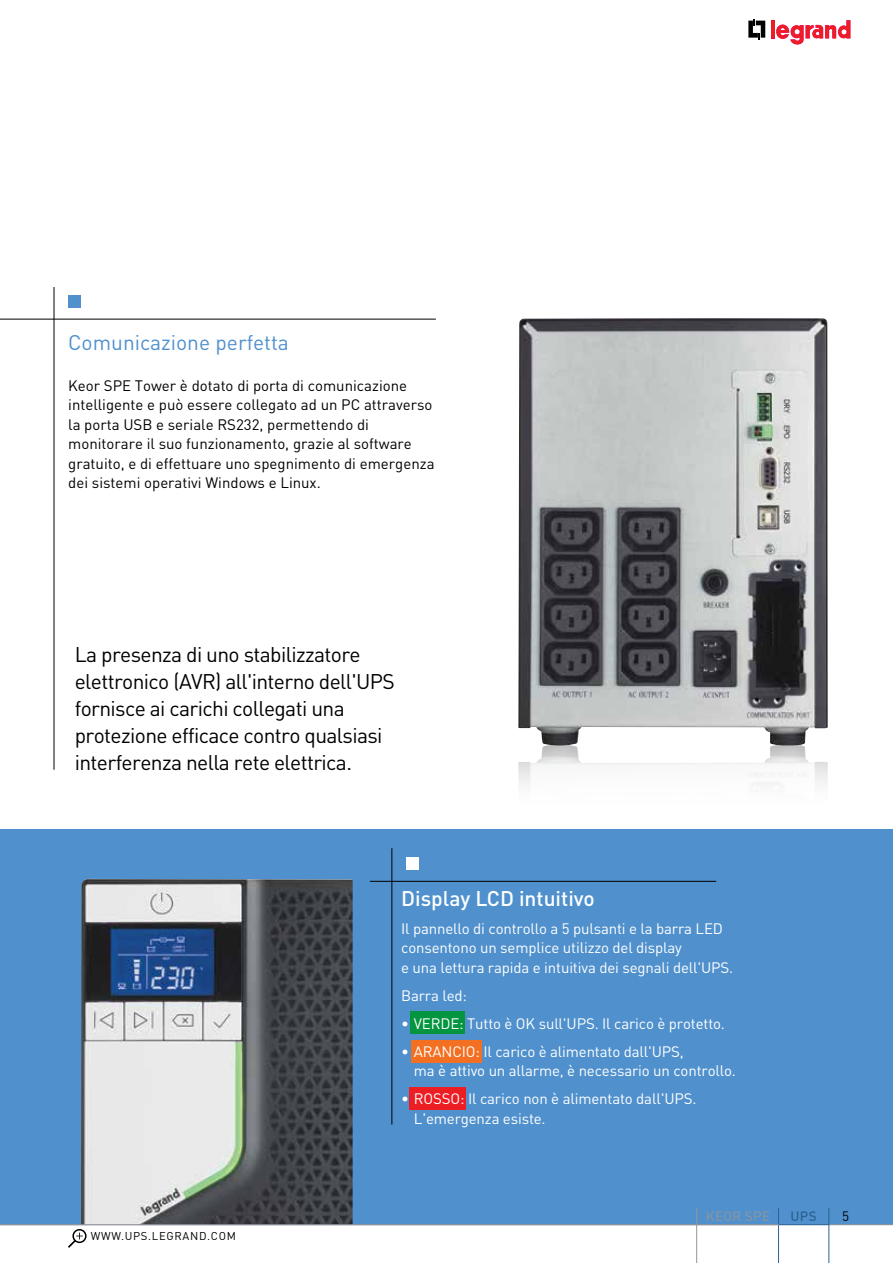
<style>
.page{position:relative;width:893px;height:1263px;background:#fff}
.page>*{position:absolute;margin:0;border:0;box-sizing:border-box;transform-origin:0 0}
.t1{font:21px/27px "DIN Pro";letter-spacing:-.03em;color:#000}
.t2{font:21px "DIN Pro";color:#5091cd}
.t3{font:500 21px "DIN Pro";color:#fff}
.t4{font:15px/19.5px "DIN Pro";letter-spacing:-.01em;color:#fff}
.t5{font:15px/19.5px "DIN Pro";color:#000}
.t6{font:13.5px "DIN Pro";letter-spacing:.02em;color:#939598}
.t7{font:500 13.5px "DIN Pro";color:#2c6293}
.t8{font:13.5px "DIN Pro";color:#000}
.t9{font:11.25px "DIN Pro";letter-spacing:.06em;color:#000}
</style>
<div class="page">
<div style="left:72px;top:1229px;width:15px;height:14px;border:2px solid #000;border-radius:50%"></div>
<svg style="left:68px;top:1232px;width:15px;height:16px"></svg>
<svg style="left:748px;top:19px;width:17px;height:20px"></svg>
<hr style="left:771px;top:20px;width:4px;height:18px;background:#ed1d24">
<svg style="left:776px;top:20px;width:74px;height:25px"></svg>
<div style="left:0;top:829px;width:893px;height:396px;background:#5091cd"></div>
<hr style="left:54px;top:287px;width:1px;height:483px;background:#000">
<div style="left:68px;top:296px;width:13px;height:12px;background:#5091cd"></div>
<img style="left:81px;top:879px;width:272px;height:345px">
<img style="left:518px;top:318px;width:310px;height:468px">
<hr style="left:392px;top:848px;width:1px;height:276px;background:#000">
<div style="left:406px;top:857px;width:13px;height:12px;background:#fff"></div>
<hr style="left:370px;top:881px;width:346px;height:1px;background:#000">
<div style="left:411px;top:1011px;width:54px;height:23px;background:#03953f"></div>
<div style="left:411px;top:1040px;width:71px;height:23px;background:#f36f21"></div>
<div style="left:410px;top:1087px;width:56px;height:23px;background:#ed1d24"></div>
<hr style="left:778px;top:1224px;width:51px;height:1px;background:#2c6293">
<hr style="left:829px;top:1224px;width:64px;height:1px;background:#939598">
<hr style="left:778px;top:1208px;width:1px;height:55px;background:#2c6293">
<hr style="left:696px;top:1208px;width:1px;height:55px;background:#939598">
<hr style="left:828px;top:1208px;width:1px;height:55px;background:#2c6293">
<hr style="left:0;top:1224px;width:779px;height:1px;background:#939598">
<hr style="left:0;top:319px;width:436px;height:1px;background:#000">
<h1 class="t2" style="left:68px;top:328px;width:222px">Comunicazione perfetta</h1>
<p class="t5" style="left:68px;top:375px;width:368px">Keor SPE Tower è dotato di porta di comunicazione intelligente e può essere collegato ad un PC attraverso la porta USB e seriale RS232, permettendo di monitorare il suo funzionamento, grazie al software gratuito, e di effettuare uno spegnimento di emergenza dei sistemi operativi Windows e Linux.</p>
<h1 class="t1" style="left:75px;top:640px;width:322px">La presenza di uno stabilizzatore elettronico (AVR) all'interno dell'UPS fornisce ai carichi collegati una protezione efficace contro qualsiasi interferenza nella rete elettrica.</h1>
<p class="t9" style="left:91px;top:1228px;width:147px">WWW.UPS.LEGRAND.COM</p>
<h1 class="t3" style="left:401px;top:884px;width:195px">Display LCD intuitivo</h1>
<p class="t4" style="left:401px;top:918px;width:334px">Il pannello di controllo a 5 pulsanti e la barra LED consentono un semplice utilizzo del display<br>e una lettura rapida e intuitiva dei segnali dell'UPS.</p>
<p class="t4" style="left:401px;top:985px;width:67px">Barra led:</p>
<p class="t4" style="left:401px;top:1013px;width:325px">• VERDE: Tutto è OK sull'UPS. Il carico è protetto.</p>
<p class="t4" style="left:414px;top:1041px;width:324px;text-indent:-13px">• ARANCIO: Il carico è alimentato dall'UPS,<br>ma è attivo un allarme, è necessario un controllo.</p>
<p class="t4" style="left:414px;top:1089px;width:284px;text-indent:-13px">• ROSSO: Il carico non è alimentato dall'UPS.<br>L'emergenza esiste.</p>
<p class="t6" style="left:706px;top:1207px;width:66px">KEOR SPE</p>
<p class="t7" style="left:791px;top:1206px;width:28px">UPS</p>
<p class="t8" style="left:842px;top:1206px;width:9px">5</p>
</div>
